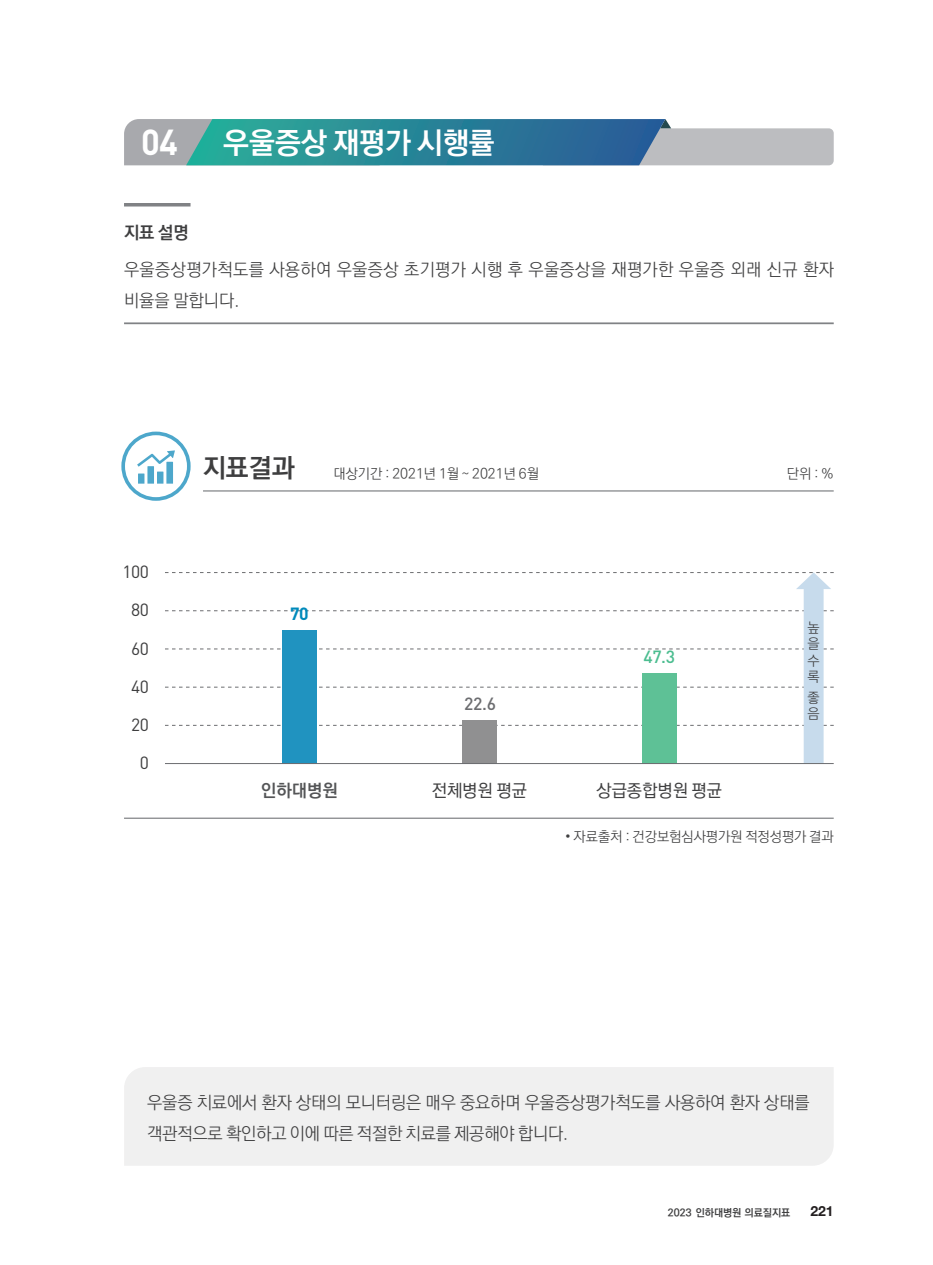
<style>
.page{position:relative;width:933px;height:1265px;background:#fff}
.page>*{position:absolute;margin:0;border:0;box-sizing:border-box;transform-origin:0 0}
.t1{font:700 35.7px "DIN Pro";color:#fff}
.t2{font:700 29.75px "Ko Pub World Dotum";color:#fff}
.t3{font:700 26.25px "Ko Pub World Dotum";color:#3e3e3f}
.t4{font:300 17.5px/31.5px "Ko Pub World Dotum";letter-spacing:-.01em;color:#3e3e3f}
.t5{font:300 17.5px/31.5px "Ko Pub World Dotum";letter-spacing:.02em;color:#3e3e3f}
.t6{font:500 17.5px "Ko Pub World Dotum";color:#3e3e3f}
.t7{font:17.5px/38.3px "DIN Pro";letter-spacing:-.02em;color:#3e3e3f;text-align:right}
.t8{font:700 17.5px "Ko Pub World Dotum";color:#545557}
.t9{font:700 17.5px "Ko Pub World Dotum";color:#3e3e3f}
.t10{font:500 17.5px "DIN Pro";color:#4cbd90}
.t11{font:500 17.5px "DIN Pro";color:#6c6d70}
.t12{font:700 17.5px "DIN Pro";color:#008abb}
.t13{font:300 14px/16.3px "Ko Pub World Dotum";color:#3e3e3f;text-align:justify}
.t14{font:700 14px "Helvetica Neue";color:#231f20}
.t15{font:700 10.5px "Ko Pub World Dotum";color:#3e3e3f}
</style>
<div class="page">
<svg style="left:124px;top:203px;width:66px;height:4px"></svg>
<hr style="left:203px;top:490px;width:630px;height:2px;background:#808285">
<div style="left:121px;top:432px;width:70px;height:69px;border:4px solid #0082b5;border-radius:50%"></div>
<svg style="left:137px;top:450px;width:38px;height:34px"></svg>
<hr style="left:124px;top:818px;width:709px;height:1px;background:#808285">
<svg style="left:165px;top:572px;width:668px;height:191px"></svg>
<svg style="left:124px;top:119px;width:709px;height:46px;background:#5f99a7"></svg>
<hr style="left:124px;top:322px;width:709px;height:2px;background:#808285">
<hr style="left:165px;top:763px;width:668px;height:1px;background:#6c6d70">
<div style="left:124px;top:1067px;width:709px;height:99px;background:#f0f0f0"></div>
<h1 class="t1" style="left:141px;top:118px;width:38px">04</h1>
<h2 class="t2" style="left:223px;top:121px;width:273px">우울증상 재평가 시행률</h2>
<p class="t9" style="left:124px;top:220px;width:66px">지표 설명</p>
<p class="t5" style="left:124px;top:254px;width:711px">우울증상평가척도를 사용하여 우울증상 초기평가 시행 후 우울증상을 재평가한 우울증 외래 신규 환자 비율을 말합니다.</p>
<p class="t7" style="left:122px;top:552px;width:28px">100<br>80<br>60<br>40<br>20<br>0</p>
<h3 class="t3" style="left:203px;top:449px;width:93px">지표결과</h3>
<p class="t13" style="left:333px;top:466px;width:207px">대상기간 : 2021년 1월 ~ 2021년 6월</p>
<p class="t13" style="left:787px;top:466px;width:48px">단위 : %</p>
<p class="t12" style="left:290px;top:602px;width:20px">70</p>
<p class="t11" style="left:464px;top:692px;width:33px">22.6</p>
<p class="t10" style="left:643px;top:645px;width:33px">47.3</p>
<p class="t13" style="left:807px;top:620px;width:13px">높 을 수 록</p>
<p class="t13" style="left:807px;top:690px;width:13px">좋 음</p>
<p class="t8" style="left:261px;top:778px;width:78px">인하대병원</p>
<p class="t6" style="left:432px;top:778px;width:97px">전체병원 평균</p>
<p class="t6" style="left:596px;top:778px;width:127px">상급종합병원 평균</p>
<p class="t13" style="left:565px;top:829px;width:270px">• 자료출처 : 건강보험심사평가원 적정성평가 결과</p>
<p class="t4" style="left:147px;top:1087px;width:664px">우울증 치료에서 환자 상태의 모니터링은 매우 중요하며 우울증상평가척도를 사용하여 환자 상태를 객관적으로 확인하고 이에 따른 적절한 치료를 제공해야 합니다.</p>
<p class="t15" style="left:668px;top:1205px;width:124px">2023 인하대병원 의료질지표</p>
<p class="t14" style="left:810px;top:1203px;width:25px">221</p>
</div>
